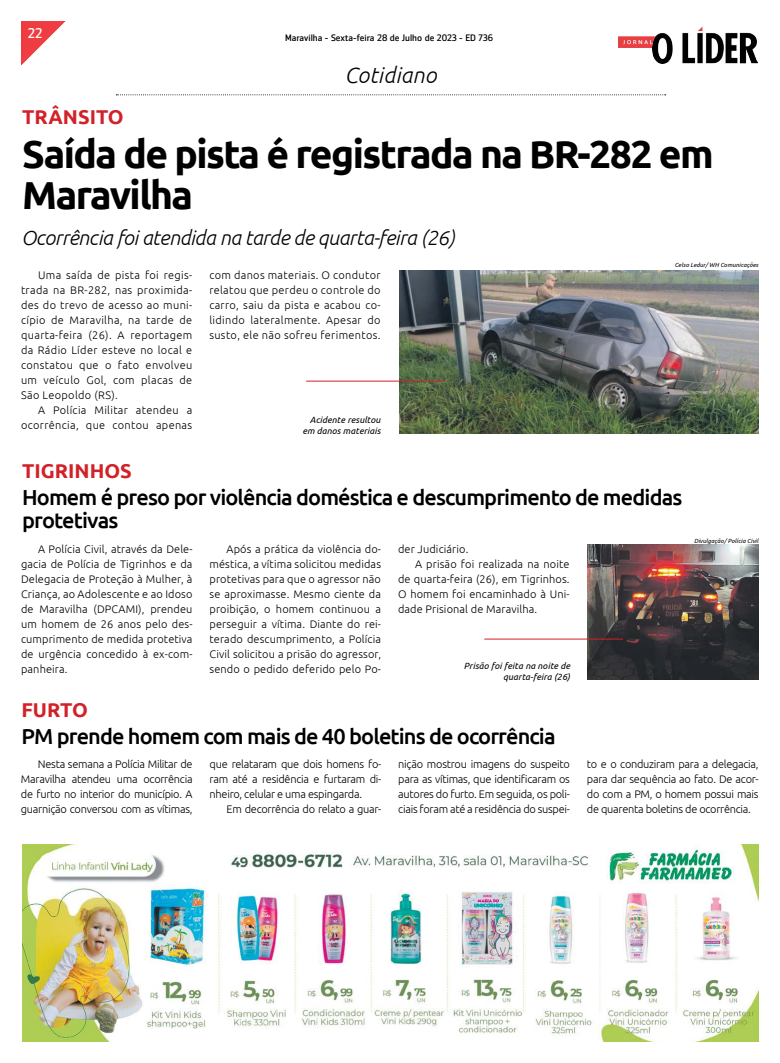
<style>
.page{position:relative;width:780px;height:1063px;background:#fff}
.page>*{position:absolute;margin:0;border:0;box-sizing:border-box;transform-origin:0 0}
.t1{font:700 39px/41px "Ubuntu";letter-spacing:-.04em;color:#000}
.t2{font:italic 300 22px "Ubuntu";letter-spacing:.01em;color:#000}
.t3{font:500 21.7px/23.2px "Ubuntu";letter-spacing:-.04em;color:#000}
.t4{font:italic 300 20.3px "Ubuntu";letter-spacing:-.02em;color:#000}
.t5{font:700 20px "Ubuntu";color:#d22229}
.t6{font:14px "Zemestro Std";color:#fff}
.t7{font:300 11px/15px "Ubuntu";letter-spacing:.01em;color:#000;text-align:justify}
.t8{font:300 11px/15px "Ubuntu";letter-spacing:.03em;color:#000;text-align:right}
.t9{font:300 11px "Ubuntu";letter-spacing:-.025em;color:#000}
.t10{font:9.3px "Zemestro Std";color:#000}
.t11{font:italic 9px/11px "Ubuntu";letter-spacing:.01em;color:#000;text-align:right}
.t12{font:italic 6px "Ubuntu";letter-spacing:.01em;color:#000}
</style>
<div class="page">
<img style="left:21px;top:21px;width:44px;height:44px">
<img style="left:618px;top:36px;width:34px;height:12px">
<img style="left:751px;top:33px;width:6px;height:31px">
<img style="left:652px;top:26px;width:99px;height:38px">
<img style="left:22px;top:844px;width:736px;height:198px">
<svg style="left:116px;top:94px;width:549px;height:1px"></svg>
<img style="left:399px;top:271px;width:359px;height:163px">
<hr style="left:306px;top:381px;width:139px;height:1px;background:#d22229">
<img style="left:588px;top:545px;width:170px;height:135px">
<hr style="left:484px;top:639px;width:139px;height:1px;background:#d22229">
<p class="t6" style="left:28px;top:24px;width:16px">22</p>
<p class="t10" style="left:285px;top:33px;width:209px">Maravilha - Sexta-feira 28 de Julho de 2023 - ED 736</p>
<h2 class="t2" style="left:344px;top:62px;width:93px">Cotidiano</h2>
<h3 class="t5" style="left:22px;top:105px;width:103px">TRÂNSITO</h3>
<h1 class="t1" style="left:22px;top:133px;width:693px">Saída de pista é registrada na BR-282 em<br>Maravilha</h1>
<h3 class="t4" style="left:21px;top:225px;width:435px">Ocorrência foi atendida na tarde de quarta-feira (26)</h3>
<p class="t7" style="left:21px;top:268px;width:173px;text-indent:17px">Uma saída de pista foi regis&shy;trada na BR-282, nas proximida&shy;des do trevo de acesso ao muni&shy;cípio de Maravilha, na tarde de quarta-feira (26). A reportagem da Rádio Líder esteve no local e constatou que o fato envolveu um veículo Gol, com placas de São Leopoldo (RS).</p>
<p class="t8" style="left:21px;top:403px;width:173px">A Polícia Militar atendeu a ocorrência, que contou apenas</p>
<p class="t12" style="left:674px;top:262px;width:85px">Celso Ledur/ WH Comunicações</p>
<p class="t7" style="left:209px;top:268px;width:173px">com danos materiais. O condutor relatou que perdeu o controle do carro, saiu da pista e acabou co&shy;lidindo lateralmente. Apesar do susto, ele não sofreu ferimentos.</p>
<p class="t11" style="left:302px;top:414px;width:80px">Acidente resultou em danos materiais</p>
<h3 class="t5" style="left:22px;top:459px;width:111px">TIGRINHOS</h3>
<h3 class="t3" style="left:22px;top:484px;width:661px">Homem é preso por violência doméstica e descumprimento de medidas protetivas</h3>
<p class="t7" style="left:21px;top:542px;width:173px;text-indent:17px">A Polícia Civil, através da Dele&shy;gacia de Polícia de Tigrinhos e da Delegacia de Proteção à Mulher, à Criança, ao Adolescente e ao Idoso de Maravilha (DPCAMI), prendeu um homem de 26 anos pelo des&shy;cumprimento de medida protetiva de urgência concedido à ex-com&shy;panheira.</p>
<p class="t7" style="left:209px;top:542px;width:173px;text-indent:17px">Após a prática da violência do&shy;méstica, a vítima solicitou medidas protetivas para que o agressor não se aproximasse. Mesmo ciente da proibição, o homem continuou a perseguir a vítima. Diante do rei&shy;terado descumprimento, a Polícia Civil solicitou a prisão do agressor, sendo o pedido deferido pelo Po-</p>
<p class="t7" style="left:398px;top:542px;width:72px">der Judiciário.</p>
<p class="t7" style="left:415px;top:557px;width:156px">A prisão foi realizada na noite</p>
<p class="t7" style="left:398px;top:572px;width:173px">de quarta-feira (26), em Tigrinhos.</p>
<p class="t7" style="left:398px;top:587px;width:173px">O homem foi encaminhado à Uni-</p>
<p class="t7" style="left:398px;top:602px;width:141px">dade Prisional de Maravilha.</p>
<p class="t11" style="left:464px;top:660px;width:108px">Prisão foi feita na noite de quarta-feira (26)</p>
<p class="t12" style="left:694px;top:537px;width:66px">Divulgação/ Polícia Civil</p>
<h3 class="t5" style="left:21px;top:698px;width:68px">FURTO</h3>
<h3 class="t3" style="left:21px;top:723px;width:535px">PM prende homem com mais de 40 boletins de ocorrência</h3>
<p class="t7" style="left:21px;top:756px;width:173px;text-indent:17px">Nesta semana a Polícia Militar de Maravilha atendeu uma ocorrência de furto no interior do município. A guarnição conversou com as vítimas,</p>
<p class="t7" style="left:209px;top:756px;width:173px">que relataram que dois homens fo&shy;ram até a residência e furtaram di&shy;nheiro, celular e uma espingarda.</p>
<p class="t7" style="left:398px;top:756px;width:173px">nição mostrou imagens do suspeito para as vítimas, que identificaram os autores do furto. Em seguida, os poli&shy;ciais foram até a residência do suspei-</p>
<p class="t7" style="left:587px;top:756px;width:173px">to e o conduziram para a delegacia, para dar sequência ao fato. De acor&shy;do com a PM, o homem possui mais de quarenta boletins de ocorrência.</p>
<p class="t9" style="left:227px;top:802px;width:156px">Em decorrência do relato a guar-</p>
</div>
